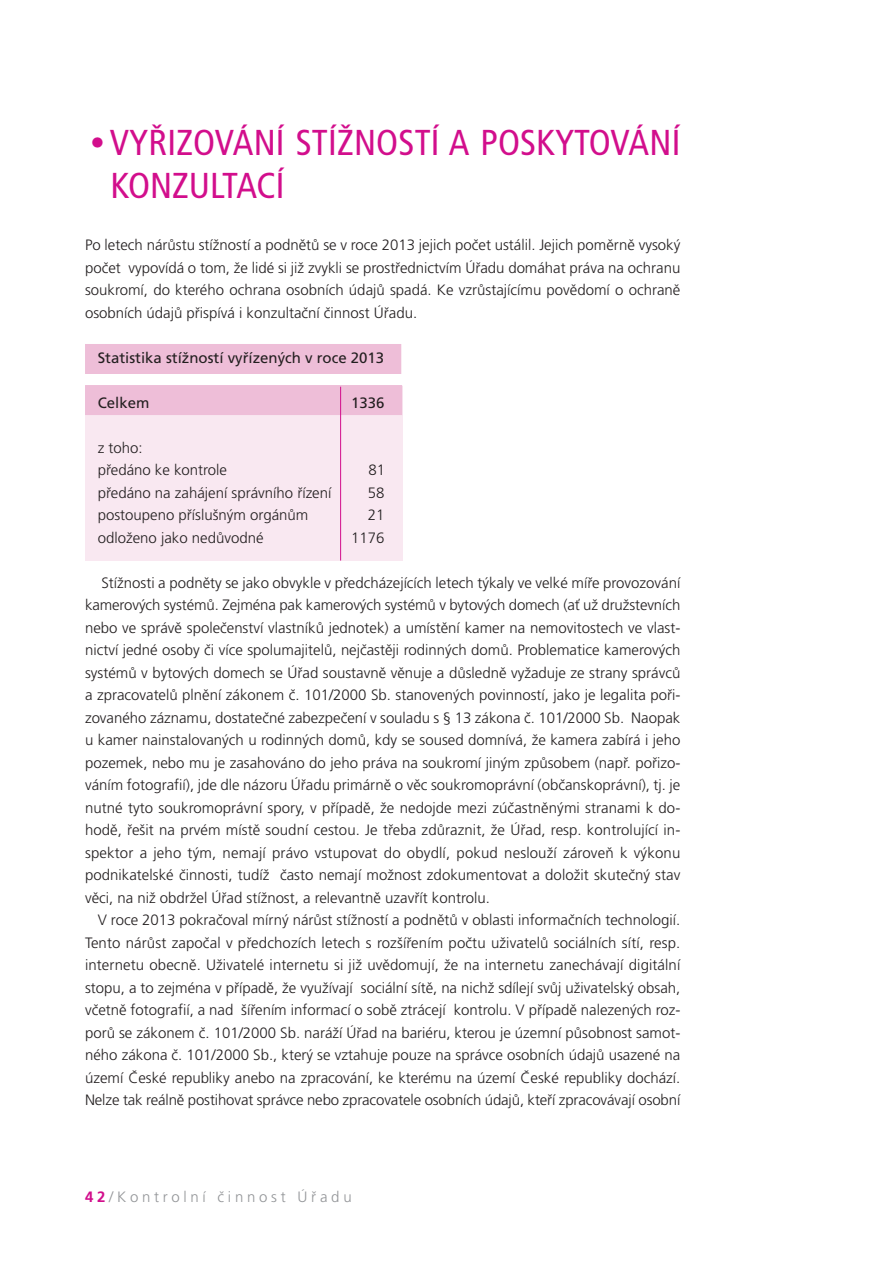
<style>
.page{position:relative;width:893px;height:1263px;background:#fff}
.page>*{position:absolute;margin:0;border:0;box-sizing:border-box;transform-origin:0 0}
.t1{font:condensed 36px/43.2px "Frutiger CE";letter-spacing:.005em;color:#d20e8c}
.t2{font:300 15px/22.5px "Frutiger CE";color:#231f20;text-align:justify}
.t3{font:15px "Frutiger CE";color:#231f20}
.t4{font:300 15px "Frutiger CE";letter-spacing:.25em;color:#939598}
.s1{font-family:"Officina Sans Itc TOT";font-stretch:normal}
.s2{font-weight:700;color:#d20e8c}
</style>
<div class="page">
<div style="left:85px;top:386px;width:317px;height:174px;background:#f9e8f1"></div>
<div style="left:85px;top:385px;width:317px;height:30px;background:#eebed8"></div>
<div style="left:85px;top:344px;width:316px;height:30px;background:#eebed8"></div>
<hr style="left:340px;top:387px;width:1px;height:173px;background:#d20e8c">
<h1 class="t1" style="left:111px;top:123px;width:571px;text-indent:-26px"><span class="s1">•</span>VYŘIZOVÁNÍ STÍŽNOSTÍ A POSKYTOVÁNÍ<br>KONZULTACÍ</h1>
<p class="t2" style="left:85px;top:235px;width:597px">Po letech nárůstu stížností a podnětů se v roce 2013 jejich počet ustálil. Jejich poměrně vysoký počet vypovídá o tom, že lidé si již zvykli se prostřednictvím Úřadu domáhat práva na ochranu soukromí, do kterého ochrana osobních údajů spadá. Ke vzrůstajícímu povědomí o ochraně osobních údajů přispívá i konzultační činnost Úřadu.</p>
<p class="t3" style="left:98px;top:352px;width:288px">Statistika stížností vyřízených v roce 2013</p>
<p class="t3" style="left:98px;top:397px;width:53px">Celkem</p>
<p class="t3" style="left:351px;top:397px;width:35px">1336</p>
<p class="t2" style="left:98px;top:437px;width:131px">z toho:<br>předáno ke kontrole</p>
<p class="t2" style="left:368px;top:460px;width:18px">81</p>
<p class="t2" style="left:98px;top:482px;width:235px">předáno na zahájení správního řízení</p>
<p class="t2" style="left:368px;top:482px;width:18px">58</p>
<p class="t2" style="left:98px;top:505px;width:212px">postoupeno příslušným orgánům</p>
<p class="t2" style="left:368px;top:505px;width:18px">21</p>
<p class="t2" style="left:98px;top:527px;width:167px">odloženo jako nedůvodné</p>
<p class="t2" style="left:351px;top:527px;width:35px">1176</p>
<p class="t2" style="left:85px;top:572px;width:597px;text-indent:16px">Stížnosti a podněty se jako obvykle v předcházejících letech týkaly ve velké míře provozování kamerových systémů. Zejména pak kamerových systémů v bytových domech (ať už družstevních nebo ve správě společenství vlastníků jednotek) a umístění kamer na nemovitostech ve vlast&shy;nictví jedné osoby či více spolumajitelů, nejčastěji rodinných domů. Problematice kamerových systémů v bytových domech se Úřad soustavně věnuje a důsledně vyžaduje ze strany správců a zpracovatelů plnění zákonem č. 101/2000 Sb. stanovených povinností, jako je legalita poři&shy;zovaného záznamu, dostatečné zabezpečení v souladu s § 13 zákona č. 101/2000 Sb. Naopak u kamer nainstalovaných u rodinných domů, kdy se soused domnívá, že kamera zabírá i jeho pozemek, nebo mu je zasahováno do jeho práva na soukromí jiným způsobem (např. pořizo&shy;váním fotografií), jde dle názoru Úřadu primárně o věc soukromoprávní (občanskoprávní), tj. je nutné tyto soukromoprávní spory, v případě, že nedojde mezi zúčastněnými stranami k do&shy;hodě, řešit na prvém místě soudní cestou. Je třeba zdůraznit, že Úřad, resp. kontrolující in&shy;spektor a jeho tým, nemají právo vstupovat do obydlí, pokud neslouží zároveň k výkonu podnikatelské činnosti, tudíž často nemají možnost zdokumentovat a doložit skutečný stav věci, na niž obdržel Úřad stížnost, a relevantně uzavřít kontrolu.</p>
<p class="t2" style="left:85px;top:910px;width:597px;text-indent:13px">V roce 2013 pokračoval mírný nárůst stížností a podnětů v oblasti informačních technologií.<br>Tento nárůst započal v předchozích letech s rozšířením počtu uživatelů sociálních sítí, resp. internetu obecně. Uživatelé internetu si již uvědomují, že na internetu zanechávají digitální stopu, a to zejména v případě, že využívají sociální sítě, na nichž sdílejí svůj uživatelský obsah, včetně fotografií, a nad šířením informací o sobě ztrácejí kontrolu. V případě nalezených roz&shy;porů se zákonem č. 101/2000 Sb. naráží Úřad na bariéru, kterou je územní působnost samot&shy;ného zákona č. 101/2000 Sb., který se vztahuje pouze na správce osobních údajů usazené na území České republiky anebo na zpracování, ke kterému na území České republiky dochází.<br>Nelze tak reálně postihovat správce nebo zpracovatele osobních údajů, kteří zpracovávají osobní</p>
<p class="t4" style="left:85px;top:1191px;width:268px"><span class="s2">42</span>/Kontrolní činnost Úřadu</p>
</div>
